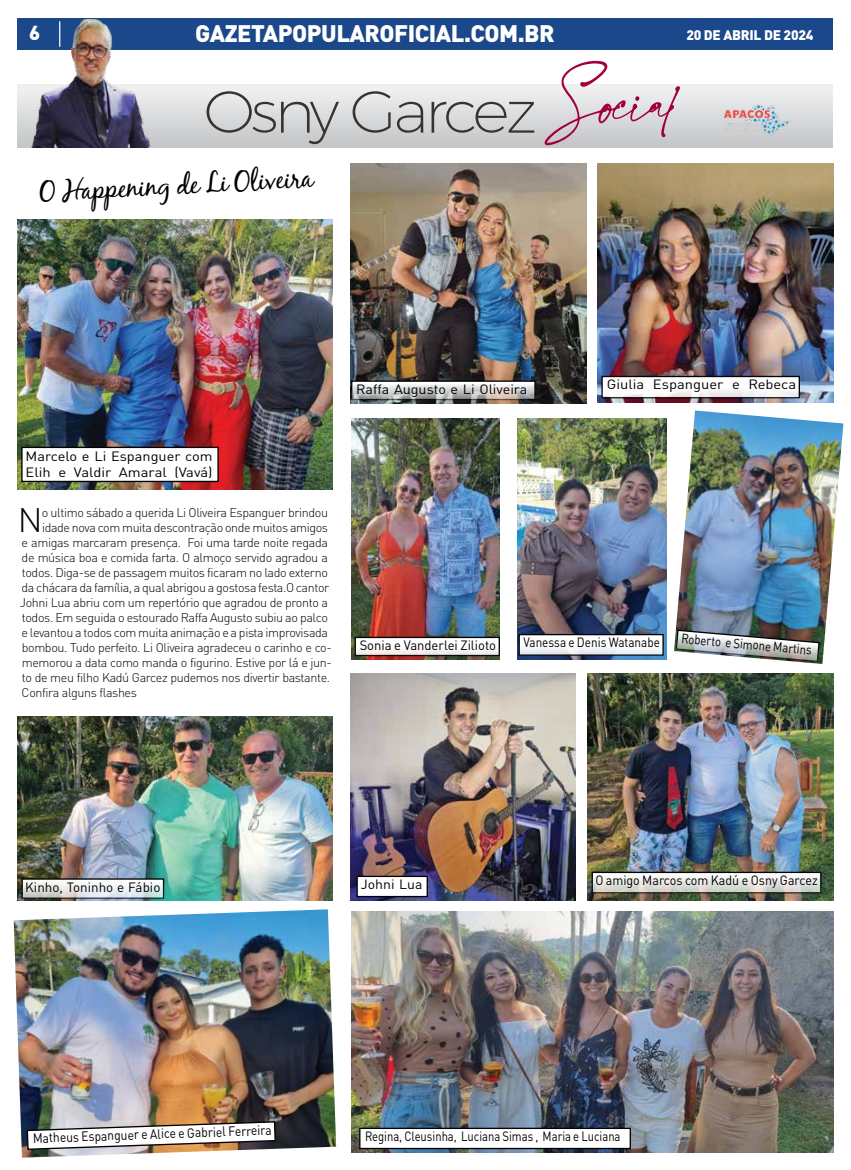
<style>
.page{position:relative;width:851px;height:1170px;background:#fff}
.page>*{position:absolute;margin:0;border:0;box-sizing:border-box;transform-origin:0 0}
.t1{font:300 33.62px "DIN Pro";color:#000}
.t2{font:28.12px "Black Jack";color:#000}
.t3{font:900 23.62px "DIN";letter-spacing:-.02em;color:#fff}
.t4{font:900 20px "DIN";color:#fff}
.t5{font:900 13.75px "DIN";letter-spacing:-.02em;color:#fff}
.t6{font:13.38px/16px "DIN Pro";color:#000;scale:1.09 1}
.t7{font:13.38px "DIN Pro";color:#000;scale:.84 1}
.t8{font:13.38px "DIN Pro";color:#000}
.t9{font:13.38px "DIN Pro";color:#000;scale:.9 1}
.t10{font:13.38px "DIN Pro";color:#000;scale:.93 1}
.t11{font:13.38px "DIN Pro";color:#000;scale:1.07 1}
.t12{font:13.38px "DIN Pro";color:#000;scale:1.1 1}
.t13{font:13.38px "DIN Pro";color:#000;scale:.85 1}
.t14{font:13.38px "DIN Pro";color:#000;scale:.88 1}
.t15{font:13.38px "DIN Pro";color:#000;scale:1.05 1}
.t16{font:300 12.5px "DIN Pro";letter-spacing:-.03em;color:#000}
</style>
<div class="page">
<div style="left:18px;top:18px;width:815px;height:32px;background:#1b478b"></div>
<div style="left:18px;top:84px;width:813px;height:64px;background:linear-gradient(to bottom,#f2f3f3,#c3c5c7)"></div>
<svg style="left:544px;top:61px;width:136px;height:84px"></svg>
<svg style="left:206px;top:91px;width:133px;height:53px;background:#c3c4c5"></svg>
<svg style="left:352px;top:91px;width:38px;height:42px;background:#c2c3c3"></svg>
<svg style="left:397px;top:102px;width:26px;height:31px"></svg>
<svg style="left:431px;top:102px;width:103px;height:31px;background:#b3b4b5"></svg>
<img style="left:27px;top:19px;width:125px;height:129px">
<img style="left:723px;top:103px;width:70px;height:32px">
<img style="left:587px;top:673px;width:246px;height:227px">
<img style="left:18px;top:716px;width:314px;height:184px">
<img style="left:18px;top:220px;width:314px;height:269px">
<img style="left:351px;top:911px;width:482px;height:241px">
<img style="left:351px;top:673px;width:224px;height:227px">
<img style="left:351px;top:163px;width:235px;height:240px">
<img style="left:676px;top:410px;width:167px;height:254px">
<div style="left:359px;top:1127px;width:272px;height:21px;background:#fff;border:1px solid #000"></div>
<div style="left:356px;top:875px;width:72px;height:22px;background:#fff;border:1px solid #000"></div>
<svg style="left:351px;top:380px;width:184px;height:20px"></svg>
<img style="left:674px;top:628px;width:146px;height:34px">
<div style="left:21px;top:446px;width:198px;height:36px;background:#fff;border:1px solid #000"></div>
<svg style="left:591px;top:871px;width:230px;height:22px"></svg>
<svg style="left:21px;top:878px;width:143px;height:20px"></svg>
<img style="left:14px;top:909px;width:322px;height:248px">
<img style="left:351px;top:419px;width:149px;height:240px">
<img style="left:517px;top:419px;width:149px;height:240px">
<img style="left:597px;top:163px;width:236px;height:239px">
<img style="left:26px;top:1120px;width:250px;height:30px">
<svg style="left:354px;top:636px;width:146px;height:20px"></svg>
<svg style="left:518px;top:634px;width:145px;height:21px"></svg>
<div style="left:601px;top:376px;width:198px;height:22px;background:#fff;border:1px solid #000"></div>
<h3 class="t4" style="left:29px;top:19px;width:13px">6</h3>
<h3 class="t3" style="left:195px;top:18px;width:361px">GAZETAPOPULAROFICIAL.COM.BR</h3>
<p class="t5" style="left:686px;top:26px;width:128px">20 DE ABRIL DE 2024</p>
<h2 class="t2" style="left:38px;top:174px;width:276px;rotate:-3deg">O Happening de Li Oliveira</h2>
<p class="t6" style="left:26px;top:447px;width:173px">Marcelo e Li Espanguer com<br>Elih e Valdir Amaral (Vavá)</p>
<h1 class="t1" style="left:18px;top:494px;width:26px">N</h1>
<p class="t16" style="left:42px;top:503px;width:288px">o ultimo sábado a querida Li Oliveira Espanguer brindou</p>
<p class="t16" style="left:42px;top:518px;width:287px">idade nova com muita descontração onde muitos amigos</p>
<p class="t16" style="left:22px;top:533px;width:308px">e amigas marcaram presença. Foi uma tarde noite regada</p>
<p class="t16" style="left:22px;top:548px;width:308px">de música boa e comida farta. O almoço servido agradou a</p>
<p class="t16" style="left:22px;top:563px;width:307px">todos. Diga-se de passagem muitos ficaram no lado externo</p>
<p class="t16" style="left:22px;top:578px;width:309px">da chácara da família, a qual abrigou a gostosa festa.O cantor</p>
<p class="t16" style="left:20px;top:593px;width:309px">Johni Lua abriu com um repertório que agradou de pronto a</p>
<p class="t16" style="left:22px;top:608px;width:307px">todos. Em seguida o estourado Raffa Augusto subiu ao palco</p>
<p class="t16" style="left:22px;top:623px;width:308px">e levantou a todos com muita animação e a pista improvisada</p>
<p class="t16" style="left:22px;top:638px;width:311px">bombou. Tudo perfeito. Li Oliveira agradeceu o carinho e co-</p>
<p class="t16" style="left:22px;top:653px;width:311px">memorou a data como manda o figurino. Estive por lá e jun-</p>
<p class="t16" style="left:22px;top:668px;width:310px">to de meu filho Kadú Garcez pudemos nos divertir bastante.</p>
<p class="t16" style="left:22px;top:683px;width:117px">Confira alguns flashes</p>
<p class="t11" style="left:356px;top:378px;width:161px">Raffa Augusto e Li Oliveira</p>
<p class="t12" style="left:607px;top:374px;width:173px">Giulia Espanguer e Rebeca</p>
<p class="t8" style="left:359px;top:634px;width:138px">Sonia e Vanderlei Zilioto</p>
<p class="t14" style="left:523px;top:631px;width:156px">Vanessa e Denis Watanabe</p>
<p class="t13" style="left:682px;top:628px;width:155px;rotate:5deg">Roberto e Simone Martins</p>
<p class="t8" style="left:25px;top:876px;width:137px">Kinho, Toninho e Fábio</p>
<p class="t15" style="left:361px;top:873px;width:60px">Johni Lua</p>
<p class="t10" style="left:595px;top:869px;width:240px">O amigo Marcos com Kadú e Osny Garcez</p>
<p class="t9" style="left:33px;top:1127px;width:267px;rotate:-2deg">Matheus Espanguer e Alice e Gabriel Ferreira</p>
<p class="t7" style="left:365px;top:1125px;width:305px">Regina, Cleusinha, Luciana Simas , Maria e Luciana</p>
</div>
